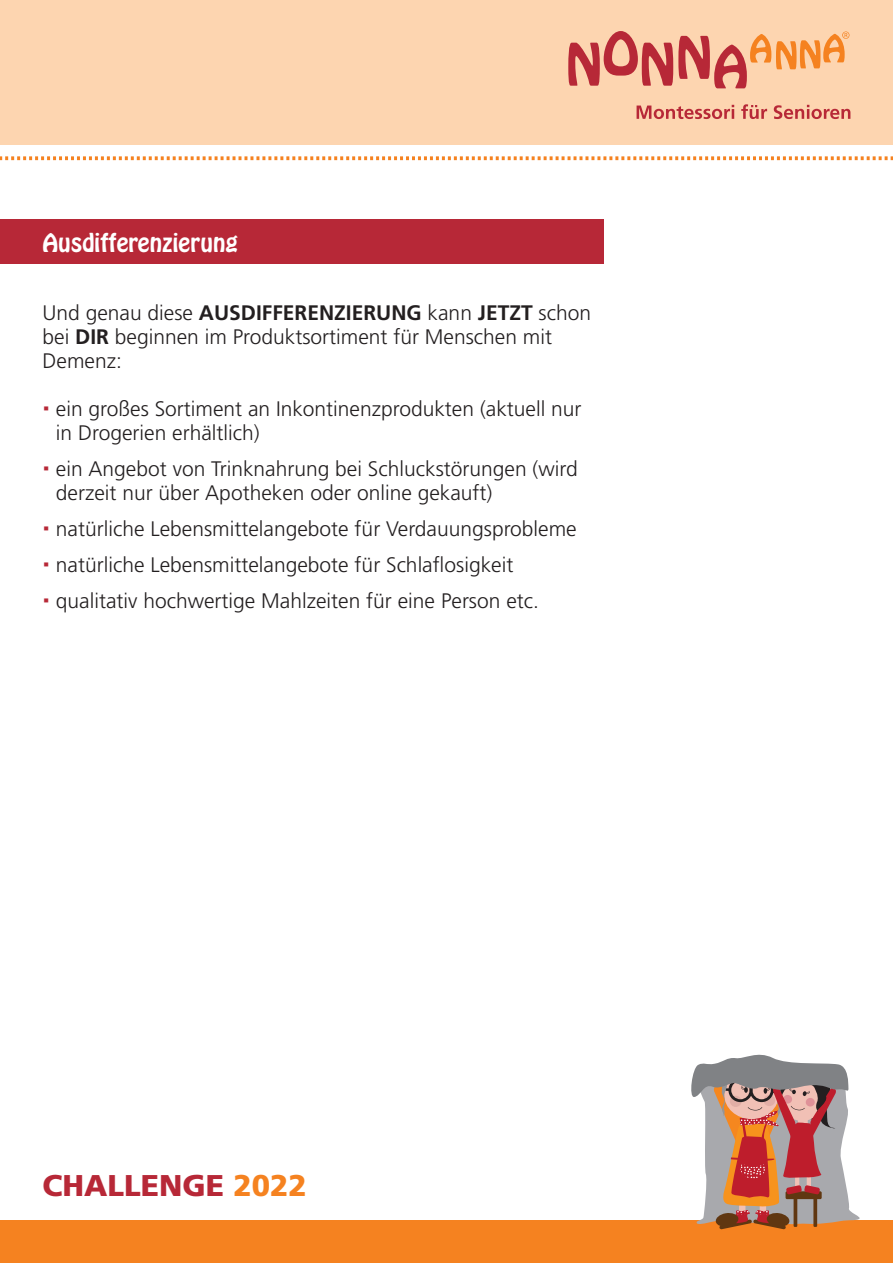
<style>
.page{position:relative;width:893px;height:1263px;background:#fff}
.page>*{position:absolute;margin:0;border:0;box-sizing:border-box;transform-origin:0 0}
.t1{font:900 30px "Frutiger LT Std";color:#b72837}
.t2{font:22.5px "Hobo Std";color:#fff}
.t3{font:300 21px/24px "Frutiger LT Std";color:#231f20}
.s1{font-weight:700}
.s2{color:#f58220}
</style>
<div class="page">
<div style="left:0;top:0;width:893px;height:145px;background:#fdd5b0"></div>
<svg style="left:0;top:156px;width:893px;height:4px"></svg>
<div style="left:0;top:1220px;width:893px;height:43px;background:#f58220"></div>
<svg style="left:568px;top:31px;width:281px;height:58px"></svg>
<svg style="left:637px;top:104px;width:213px;height:15px"></svg>
<div style="left:0;top:219px;width:604px;height:45px;background:#b72837"></div>
<svg style="left:691px;top:1054px;width:169px;height:175px"></svg>
<p class="t2" style="left:43px;top:227px;width:197px">Ausdifferenzierung</p>
<p class="t3" style="left:43px;top:301px;width:550px">Und genau diese <span class="s1">AUSDIFFERENZIERUNG</span> kann <span class="s1">JETZT</span> schon bei <span class="s1">DIR</span> beginnen im Produktsortiment für Menschen mit<br>Demenz:</p>
<p class="t3" style="left:56px;top:397px;width:527px">ein großes Sortiment an Inkontinenzprodukten (aktuell nur in Drogerien erhältlich)</p>
<p class="t3" style="left:56px;top:457px;width:523px">ein Angebot von Trinknahrung bei Schluckstörungen (wird derzeit nur über Apotheken oder online gekauft)</p>
<p class="t3" style="left:56px;top:517px;width:522px">natürliche Lebensmittelangebote für Verdauungsprobleme</p>
<p class="t3" style="left:56px;top:553px;width:459px">natürliche Lebensmittelangebote für Schlaflosigkeit</p>
<p class="t3" style="left:56px;top:589px;width:485px">qualitativ hochwertige Mahlzeiten für eine Person etc.</p>
<p class="t1" style="left:43px;top:1167px;width:266px">CHALLENGE <span class="s2">2022</span></p>
</div>
